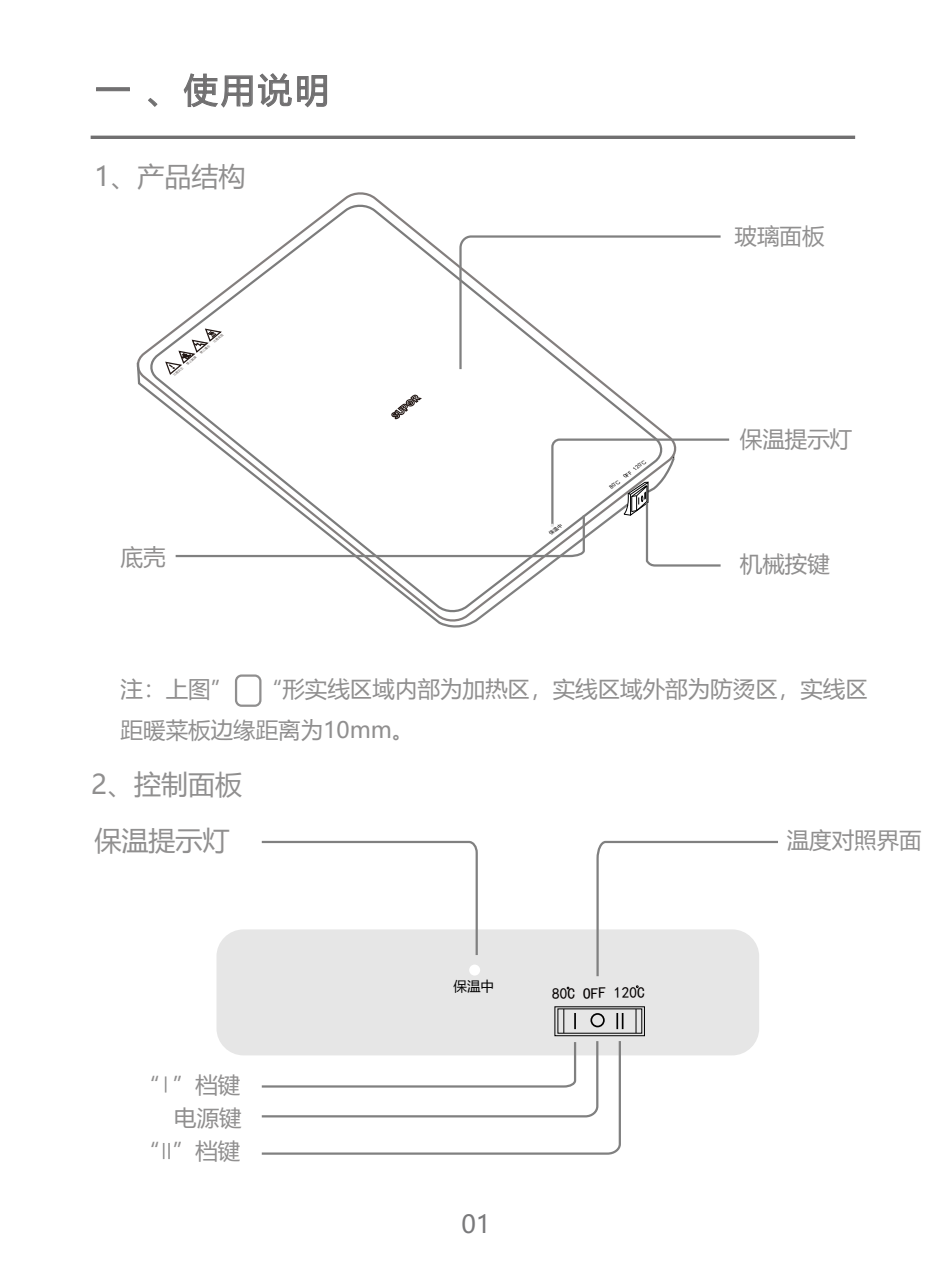
<style>
.page{position:relative;width:946px;height:1276px;background:#fff}
.page>*{position:absolute;margin:0;border:0;box-sizing:border-box;transform-origin:0 0}
.t1{font:33.75px "Microsoft Ya Hei";color:#717071}
.t2{font:27px/55.8px "Microsoft Ya Hei";color:#908f8f}
.t3{font:24.75px "Microsoft Ya Hei";color:#79797b}
.t4{font:22.5px/40.5px "Microsoft Ya Hei";color:#908f8f}
.t5{font:15.53px "Sim Hei";color:#040000}
.t6{font:13.5px "Microsoft Ya Hei";color:#000}
.t7{font:italic 5.85px "Sim Hei";color:#040000}
</style>
<div class="page">
<svg style="left:138px;top:192px;width:533px;height:245px"></svg>
<svg style="left:136px;top:360px;width:307px;height:77px"></svg>
<div style="left:91px;top:136px;width:763px;height:3px;border:1px solid #717071"></div>
<div style="left:96px;top:87px;width:34px;height:4px;border:1px solid #717071"></div>
<svg style="left:148px;top:98px;width:10px;height:9px"></svg>
<svg style="left:183px;top:73px;width:144px;height:35px"></svg>
<svg style="left:458px;top:234px;width:263px;height:137px"></svg>
<div style="left:235px;top:674px;width:26px;height:33px;border:2px solid #908f8f;border-radius:6px"></div>
<div style="left:216px;top:929px;width:543px;height:126px;background:#e6e6e6;border-radius:27px"></div>
<svg style="left:261px;top:840px;width:217px;height:115px"></svg>
<svg style="left:596px;top:840px;width:182px;height:137px"></svg>
<svg style="left:259px;top:1008px;width:383px;height:147px"></svg>
<svg style="left:163px;top:1143px;width:7px;height:16px"></svg>
<svg style="left:165px;top:1076px;width:1px;height:16px"></svg>
<div style="left:590px;top:1013px;width:14px;height:14px;border:2px solid #000;border-radius:50%"></div>
<div style="left:469px;top:964px;width:11px;height:11px;background:#fff;border-radius:50%"></div>
<svg style="left:175px;top:437px;width:555px;height:191px"></svg>
<h1 class="t1" style="left:96px;top:67px;width:234px">一 、使用说明</h1>
<p class="t2" style="left:94px;top:148px;width:152px">1、产品结构</p>
<p class="t4" style="left:121px;top:536px;width:46px">底壳</p>
<p class="t7" style="left:608px;top:485px;width:46px;rotate:-38deg">80℃ OFF 120℃</p>
<p class="t4" style="left:734px;top:215px;width:91px">玻璃面板</p>
<p class="t4" style="left:739px;top:417px;width:114px">保温提示灯</p>
<p class="t4" style="left:739px;top:542px;width:91px">机械按键</p>
<p class="t4" style="left:121px;top:668px;width:748px">注：上图” “形实线区域内部为加热区，实线区域外部为防烫区，实线区距暖菜板边缘距离为10mm。</p>
<p class="t2" style="left:91px;top:755px;width:152px">2、控制面板保温提示灯</p>
<p class="t4" style="left:137px;top:1067px;width:106px;line-height:33.1px;text-align:right">“ ”档键电源键</p>
<p class="t4" style="left:137px;top:1130px;width:105px">“ ”档键</p>
<p class="t6" style="left:453px;top:977px;width:42px">保温中</p>
<p class="t5" style="left:551px;top:986px;width:94px;rotate:-1deg">80C OFF 120C</p>
<p class="t3" style="left:461px;top:1207px;width:31px">01</p>
<p class="t4" style="left:786px;top:819px;width:136px">温度对照界面</p>
</div>
